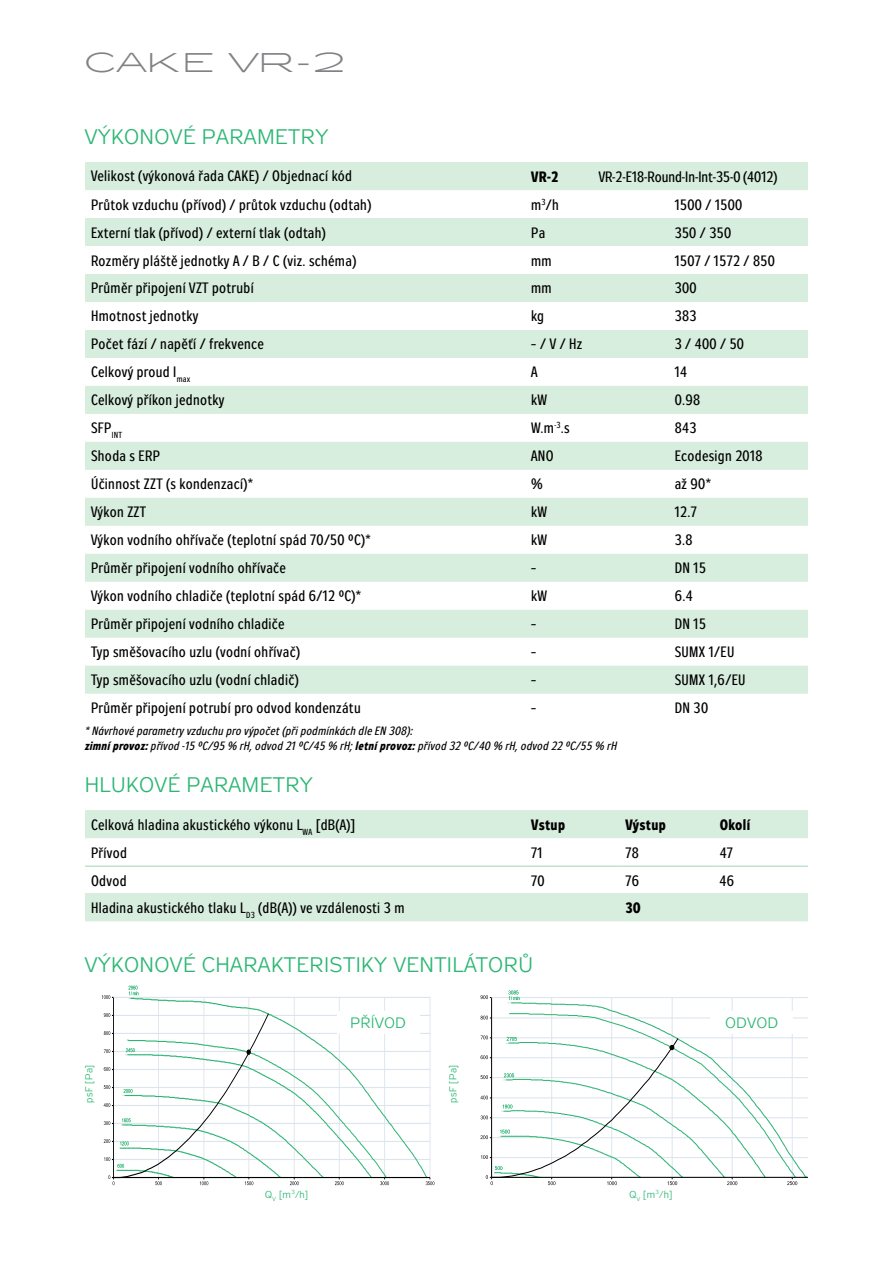
<style>
.page{position:relative;width:893px;height:1263px;background:#fff}
.page>*{position:absolute;margin:0;border:0;box-sizing:border-box;transform-origin:0 0}
.t1{font:27px "Zeppelin 51";letter-spacing:.1em;color:#808285}
.t2{font:21px "Zeppelin 31";letter-spacing:.05em;color:#2bb673}
.t3{font:condensed 15px "Zeppelin";letter-spacing:.025em;color:#000}
.t4{font:condensed 15px "Zeppelin";color:#000}
.t5{font:700 condensed 15px "Zeppelin";letter-spacing:.025em;color:#000}
.t6{font:15px "Zeppelin 31";letter-spacing:.05em;color:#2bb673}
.t7{font:italic condensed 12px/15px "Zeppelin";letter-spacing:.025em;color:#000}
.t8{font:10.05px "Zeppelin 31";letter-spacing:.05em;color:#2bb673}
.s1{font-weight:700}
</style>
<div class="page">
<svg style="left:85px;top:162px;width:723px;height:532px;fill:#d7eddd"></svg>
<div style="left:85px;top:810px;width:723px;height:28px;background:#d7eddd"></div>
<svg style="left:426px;top:1177px;width:8px;height:8px"></svg>
<svg style="left:102px;top:995px;width:11px;height:4px"></svg>
<hr style="left:430px;top:997px;width:1px;height:180px;background:#dce4ed">
<hr style="left:113px;top:1159px;width:317px;height:1px;background:#dce4ed">
<hr style="left:113px;top:1141px;width:317px;height:1px;background:#dce4ed">
<hr style="left:113px;top:1123px;width:317px;height:1px;background:#dce4ed">
<hr style="left:113px;top:1105px;width:317px;height:1px;background:#dce4ed">
<hr style="left:113px;top:1087px;width:317px;height:1px;background:#dce4ed">
<hr style="left:113px;top:1069px;width:317px;height:1px;background:#dce4ed">
<hr style="left:113px;top:1051px;width:317px;height:1px;background:#dce4ed">
<hr style="left:113px;top:1033px;width:317px;height:1px;background:#dce4ed">
<hr style="left:113px;top:1015px;width:317px;height:1px;background:#dce4ed">
<hr style="left:113px;top:997px;width:317px;height:1px;background:#dce4ed">
<svg style="left:130px;top:997px;width:298px;height:182px"></svg>
<svg style="left:129px;top:986px;width:9px;height:9px"></svg>
<svg style="left:104px;top:1013px;width:285px;height:172px"></svg>
<hr style="left:113px;top:1177px;width:317px;height:1px;background:#000">
<hr style="left:113px;top:997px;width:1px;height:180px;background:#000">
<svg style="left:787px;top:1179px;width:10px;height:6px"></svg>
<svg style="left:481px;top:1016px;width:10px;height:3px"></svg>
<svg style="left:481px;top:995px;width:10px;height:4px"></svg>
<hr style="left:551px;top:997px;width:1px;height:180px;background:#dce4ed">
<hr style="left:611px;top:997px;width:1px;height:180px;background:#dce4ed">
<hr style="left:672px;top:997px;width:1px;height:180px;background:#dce4ed">
<hr style="left:732px;top:997px;width:1px;height:180px;background:#dce4ed">
<hr style="left:792px;top:997px;width:1px;height:180px;background:#dce4ed">
<hr style="left:492px;top:1157px;width:316px;height:1px;background:#dce4ed">
<hr style="left:492px;top:1137px;width:316px;height:1px;background:#dce4ed">
<hr style="left:492px;top:1117px;width:316px;height:1px;background:#dce4ed">
<hr style="left:492px;top:1098px;width:316px;height:1px;background:#dce4ed">
<hr style="left:492px;top:1077px;width:316px;height:1px;background:#dce4ed">
<hr style="left:492px;top:1057px;width:316px;height:1px;background:#dce4ed">
<hr style="left:492px;top:1037px;width:316px;height:1px;background:#dce4ed">
<hr style="left:492px;top:1018px;width:316px;height:1px;background:#dce4ed">
<hr style="left:492px;top:997px;width:316px;height:1px;background:#dce4ed">
<svg style="left:510px;top:1002px;width:297px;height:175px"></svg>
<svg style="left:509px;top:1013px;width:288px;height:166px"></svg>
<svg style="left:508px;top:990px;width:12px;height:10px"></svg>
<svg style="left:480px;top:1035px;width:286px;height:150px"></svg>
<hr style="left:492px;top:1177px;width:316px;height:1px;background:#000">
<hr style="left:491px;top:997px;width:1px;height:180px;background:#000">
<div style="left:337px;top:1011px;width:82px;height:22px;background:#fff"></div>
<div style="left:711px;top:1011px;width:82px;height:22px;background:#fff"></div>
<svg style="left:85px;top:866px;width:723px;height:55px"></svg>
<h1 class="t1" style="left:85px;top:48px;width:261px">CAKE VR-2</h1>
<h2 class="t2" style="left:85px;top:125px;width:188px">VÝKONOVÉ PARAMETR</h2>
<h2 class="t2" style="left:316px;top:125px;width:14px">Y</h2>
<p class="t3" style="left:91px;top:168px;width:262px">Velikost (výkonová řada CAKE) / Objednací kód</p>
<p class="t5" style="left:531px;top:168px;width:29px">VR-2</p>
<p class="t3" style="left:91px;top:196px;width:282px">Průtok vzduchu (přívod) / průtok vzduchu (odtah)</p>
<p class="t3" style="left:531px;top:196px;width:29px">m<sup>3</sup>/h</p>
<p class="t3" style="left:675px;top:196px;width:69px">1500 / 1500</p>
<p class="t3" style="left:91px;top:224px;width:236px">Externí tlak (přívod) / externí tlak (odtah)</p>
<p class="t3" style="left:531px;top:224px;width:16px">Pa</p>
<p class="t3" style="left:675px;top:224px;width:58px">350 / 350</p>
<p class="t3" style="left:91px;top:252px;width:267px">Rozměry pláště jednotky A / B / C (viz. schéma)</p>
<p class="t3" style="left:531px;top:252px;width:22px">mm</p>
<p class="t3" style="left:675px;top:252px;width:102px">1507 / 1572 / 850</p>
<p class="t3" style="left:91px;top:280px;width:164px">Průměr připojení VZT potrubí</p>
<p class="t3" style="left:531px;top:280px;width:22px">mm</p>
<p class="t3" style="left:675px;top:280px;width:23px">300</p>
<p class="t3" style="left:91px;top:308px;width:109px">Hmotnost jednotky</p>
<p class="t3" style="left:531px;top:308px;width:14px">kg</p>
<p class="t3" style="left:675px;top:308px;width:23px">383</p>
<p class="t3" style="left:91px;top:336px;width:174px">Počet fází / napěťí / frekvence</p>
<p class="t3" style="left:531px;top:336px;width:53px">– / V / Hz</p>
<p class="t3" style="left:675px;top:336px;width:71px">3 / 400 / 50</p>
<p class="t3" style="left:91px;top:364px;width:101px">Celkový proud I<sub>max</sub></p>
<p class="t3" style="left:531px;top:364px;width:8px">A</p>
<p class="t3" style="left:675px;top:364px;width:14px">14</p>
<p class="t3" style="left:91px;top:392px;width:135px">Celkový příkon jednotky</p>
<p class="t3" style="left:531px;top:392px;width:18px">kW</p>
<p class="t3" style="left:675px;top:392px;width:27px">0.98</p>
<p class="t3" style="left:91px;top:420px;width:33px">SFP<sub>INT</sub></p>
<p class="t3" style="left:531px;top:420px;width:40px">W.m<sup>-3</sup>.s</p>
<p class="t3" style="left:675px;top:420px;width:23px">843</p>
<p class="t3" style="left:91px;top:448px;width:70px">Shoda s ERP</p>
<p class="t3" style="left:531px;top:448px;width:24px">ANO</p>
<p class="t3" style="left:675px;top:448px;width:90px">Ecodesign 2018</p>
<p class="t3" style="left:91px;top:476px;width:163px">Účinnost ZZT (s kondenzací)*</p>
<p class="t3" style="left:531px;top:476px;width:13px">%</p>
<p class="t3" style="left:675px;top:476px;width:38px">až 90*</p>
<p class="t3" style="left:91px;top:504px;width:57px">Výkon ZZT</p>
<p class="t3" style="left:531px;top:504px;width:18px">kW</p>
<p class="t3" style="left:675px;top:504px;width:24px">12.7</p>
<p class="t3" style="left:91px;top:532px;width:281px">Výkon vodního ohřívače (teplotní spád 70/50 °C)*</p>
<p class="t3" style="left:531px;top:532px;width:18px">kW</p>
<p class="t3" style="left:675px;top:532px;width:19px">3.8</p>
<p class="t3" style="left:91px;top:560px;width:196px">Průměr připojení vodního ohřívače</p>
<p class="t3" style="left:531px;top:560px;width:7px">–</p>
<p class="t3" style="left:675px;top:560px;width:33px">DN 15</p>
<p class="t3" style="left:91px;top:588px;width:272px">Výkon vodního chladiče (teplotní spád 6/12 °C)*</p>
<p class="t3" style="left:531px;top:588px;width:18px">kW</p>
<p class="t3" style="left:675px;top:588px;width:20px">6.4</p>
<p class="t3" style="left:91px;top:616px;width:195px">Průměr připojení vodního chladiče</p>
<p class="t3" style="left:531px;top:616px;width:7px">–</p>
<p class="t3" style="left:675px;top:616px;width:33px">DN 15</p>
<p class="t3" style="left:91px;top:644px;width:210px">Typ směšovacího uzlu (vodní ohřívač)</p>
<p class="t3" style="left:531px;top:644px;width:7px">–</p>
<p class="t3" style="left:675px;top:644px;width:61px">SUMX 1/EU</p>
<p class="t3" style="left:91px;top:672px;width:209px">Typ směšovacího uzlu (vodní chladič)</p>
<p class="t3" style="left:531px;top:672px;width:7px">–</p>
<p class="t3" style="left:675px;top:672px;width:72px">SUMX 1,6/EU</p>
<p class="t3" style="left:91px;top:700px;width:271px">Průměr připojení potrubí pro odvod kondenzátu</p>
<p class="t3" style="left:531px;top:700px;width:7px">–</p>
<p class="t3" style="left:675px;top:700px;width:35px">DN 30</p>
<p class="t4" style="left:599px;top:168px;width:180px">VR-2-E18-Round-In-Int-35-0 (4012)</p>
<p class="t7" style="left:85px;top:723px;width:533px">* Návrhové parametry vzduchu pro výpočet (při podmínkách dle EN 308):<br><span class="s1">zimní provoz:</span> přívod -15 °C/95 % rH, odvod 21 °C/45 % rH; <span class="s1">letní provoz:</span> přívod 32 °C/40 % rH, odvod 22 °C/55 % rH</p>
<h2 class="t2" style="left:85px;top:773px;width:172px">HLUKOVÉ PARAMETR</h2>
<h2 class="t2" style="left:300px;top:773px;width:14px">Y</h2>
<p class="t3" style="left:91px;top:816px;width:266px">Celková hladina akustického výkonu L<sub>WA</sub> [dB(A)]</p>
<p class="t5" style="left:531px;top:816px;width:35px">Vstup</p>
<p class="t5" style="left:625px;top:816px;width:42px">Výstup</p>
<p class="t5" style="left:720px;top:816px;width:32px">Okolí</p>
<p class="t3" style="left:91px;top:844px;width:37px">Přívod</p>
<p class="t3" style="left:531px;top:844px;width:13px">71</p>
<p class="t3" style="left:625px;top:844px;width:15px">78</p>
<p class="t3" style="left:720px;top:844px;width:15px">47</p>
<p class="t3" style="left:91px;top:872px;width:37px">Odvod</p>
<p class="t3" style="left:531px;top:872px;width:15px">70</p>
<p class="t3" style="left:625px;top:872px;width:15px">76</p>
<p class="t3" style="left:720px;top:872px;width:16px">46</p>
<p class="t3" style="left:91px;top:899px;width:315px">Hladina akustického tlaku L<sub>D3</sub> (dB(A)) ve vzdálenosti 3 m</p>
<p class="t5" style="left:625px;top:899px;width:16px">30</p>
<h2 class="t2" style="left:85px;top:953px;width:211px">VÝKONOVÉ CHARAKTERISTI</h2>
<h2 class="t2" style="left:362px;top:953px;width:172px">KY VENTI LÁTORŮ</h2>
<p class="t8" style="left:83px;top:1103px;width:40px;rotate:-90deg">PSF [PA]</p>
<p class="t6" style="left:350px;top:1014px;width:57px">PŘÍVOD</p>
<p class="t6" style="left:725px;top:1014px;width:54px">ODVOD</p>
<p class="t8" style="left:448px;top:1103px;width:40px;rotate:-90deg">PSF [PA]</p>
<p class="t8" style="left:265px;top:1189px;width:44px">Q<sub>V</sub> [M<sup>3</sup>/H]</p>
<p class="t8" style="left:629px;top:1189px;width:44px">Q<sub>V</sub> [M<sup>3</sup>/H]</p>
</div>
